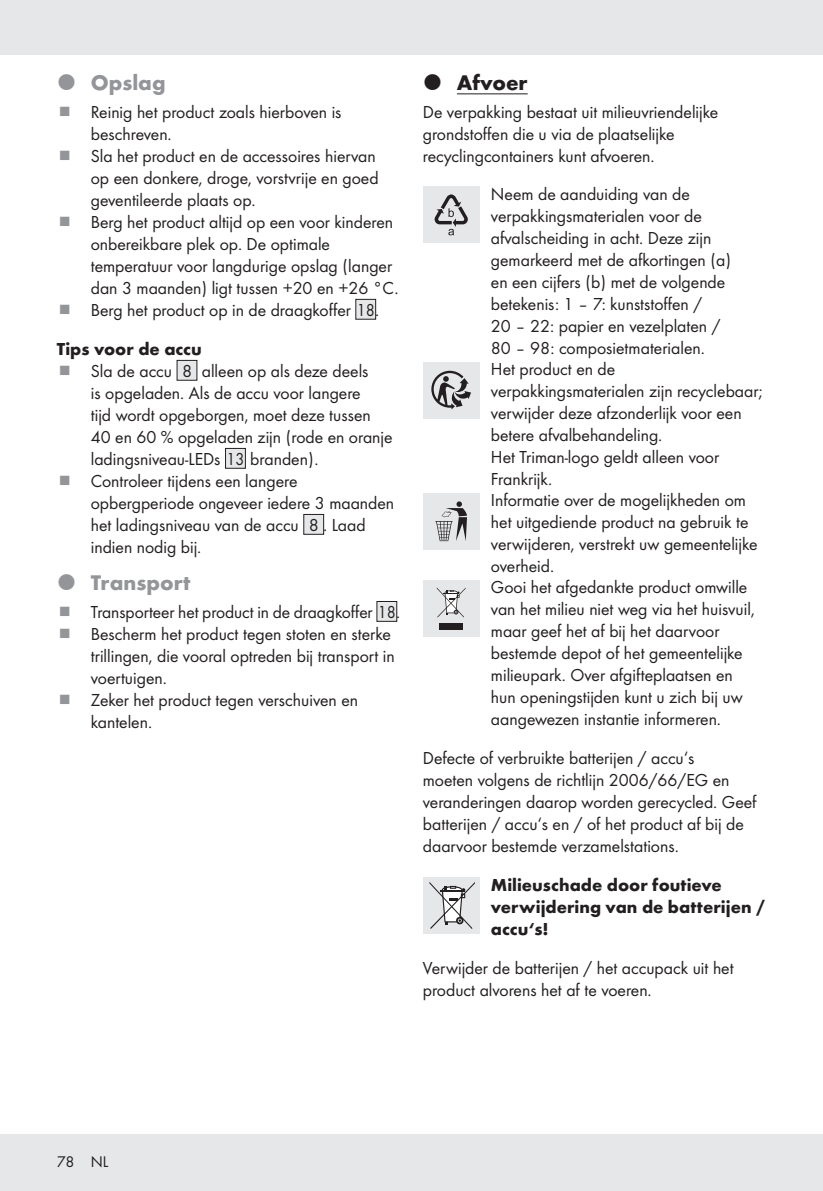
<style>
.page{position:relative;width:823px;height:1191px;background:#fff}
.page>*{position:absolute;margin:0;border:0;box-sizing:border-box;transform-origin:0 0}
.t1{font:700 22px "Futura";color:#939598}
.t2{font:700 22px "Futura";color:#231f20}
.Body{font:18px/22px "Futura Boo";color:#231f20}
.Body_SB{font:18px/22px "Futura Boo";color:#231f20}
.Body_SB-2{font:700 18px/22px "Futura";color:#231f20}
.Headline-03_SB{font:700 18px "Futura";color:#231f20}
.Boxed_Numbers__1_Dig{font:18px "Futura Boo";color:#231f20}
.t3{font:16px "Futura Boo";color:#231f20}
</style>
<div class="page">
<div style="left:0;top:1134px;width:822px;height:57px;background:#e6e7e9"></div>
<div style="left:0;top:0;width:822px;height:54px;background:#e6e7e9"></div>
<div style="left:355px;top:299px;width:20px;height:20px;background:#e6e7e9"></div>
<div style="left:355px;top:299px;width:21px;height:20px;border:1px solid #231f20"></div>
<div style="left:177px;top:360px;width:20px;height:20px;background:#e6e7e9"></div>
<div style="left:176px;top:360px;width:21px;height:21px;border:1px solid #231f20"></div>
<div style="left:225px;top:448px;width:20px;height:20px;background:#e6e7e9"></div>
<div style="left:225px;top:448px;width:21px;height:21px;border:1px solid #231f20"></div>
<div style="left:303px;top:514px;width:20px;height:20px;background:#e6e7e9"></div>
<div style="left:303px;top:514px;width:21px;height:21px;border:1px solid #231f20"></div>
<div style="left:376px;top:601px;width:20px;height:20px;background:#e6e7e9"></div>
<div style="left:376px;top:601px;width:21px;height:21px;border:1px solid #231f20"></div>
<hr style="left:456px;top:93px;width:71px;height:1px;background:#231f20">
<div style="left:422px;top:187px;width:57px;height:56px;background:#e6e7e9"></div>
<svg style="left:434px;top:194px;width:33px;height:41px"></svg>
<div style="left:422px;top:362px;width:57px;height:56px;background:#e6e7e9"></div>
<svg style="left:431px;top:371px;width:40px;height:38px"></svg>
<div style="left:422px;top:493px;width:57px;height:56px;background:#e6e7e9"></div>
<svg style="left:435px;top:501px;width:31px;height:40px"></svg>
<div style="left:422px;top:580px;width:57px;height:57px;background:#e6e7e9"></div>
<div style="left:439px;top:623px;width:24px;height:6px;background:#231f20"></div>
<svg style="left:436px;top:587px;width:29px;height:30px"></svg>
<div style="left:422px;top:877px;width:57px;height:57px;background:#e6e7e9"></div>
<svg style="left:429px;top:882px;width:45px;height:47px"></svg>
<p class="t1" style="left:91px;top:66px;width:76px">Opslag</p>
<p class="Body" style="left:91px;top:100px;width:252px">Reinig het product zoals hierboven is beschreven.</p>
<p class="Body" style="left:91px;top:144px;width:289px">Sla het product en de accessoires hiervan op een donkere, droge, vorstvrije en goed geventileerde plaats op.</p>
<p class="Body" style="left:91px;top:210px;width:306px">Berg het product altijd op een voor kinderen onbereikbare plek op. De optimale temperatuur voor langdurige opslag (langer dan 3 maanden) ligt tussen +20 en +26 °C.</p>
<p class="Body" style="left:91px;top:298px;width:287px">Berg het product op in de draagkoffer 18.</p>
<p class="Headline-03_SB" style="left:57px;top:335px;width:147px">Tips voor de accu</p>
<p class="Body" style="left:91px;top:359px;width:83px">Sla de accu</p>
<p class="Boxed_Numbers__1_Dig" style="left:182px;top:358px;width:11px">8</p>
<p class="Body" style="left:91px;top:359px;width:303px;text-indent:111px">alleen op als deze deels<br>is opgeladen. Als de accu voor langere<br>tijd wordt opgeborgen, moet deze tussen 40 en 60 % opgeladen zijn (rode en oranje ladingsniveau-LEDs 13 branden).</p>
<p class="Body" style="left:91px;top:469px;width:305px">Controleer tijdens een langere opbergperiode ongeveer iedere 3 maanden het ladingsniveau van de accu</p>
<p class="Boxed_Numbers__1_Dig" style="left:308px;top:512px;width:58px">8 . Laad</p>
<p class="Body" style="left:91px;top:535px;width:110px">indien nodig bij.</p>
<p class="t1" style="left:91px;top:566px;width:101px">Transport</p>
<p class="Body" style="left:91px;top:600px;width:308px">Transporteer het product in de draagkoffer 18.</p>
<p class="Body" style="left:91px;top:622px;width:305px">Bescherm het product tegen stoten en sterke trillingen, die vooral optreden bij transport in voertuigen.</p>
<p class="Body" style="left:91px;top:688px;width:269px">Zeker het product tegen verschuiven en kantelen.</p>
<p class="t2" style="left:456px;top:66px;width:72px">Afvoer</p>
<p class="Body" style="left:422px;top:100px;width:297px">De verpakking bestaat uit milieuvriendelijke grondstoffen die u via de plaatselijke recyclingcontainers kunt afvoeren.</p>
<p class="Body" style="left:490px;top:182px;width:242px">Neem de aanduiding van de verpakkingsmaterialen voor de afvalscheiding in acht. Deze zijn gemarkeerd met de afkortingen (a) en een cijfers (b) met de volgende betekenis: 1 – 7: kunststoffen /<br>20 – 22: papier en vezelplaten /<br>80 – 98: composietmaterialen.</p>
<p class="Body" style="left:490px;top:357px;width:273px">Het product en de verpakkingsmaterialen zijn recyclebaar; verwijder deze afzonderlijk voor een betere afvalbehandeling.</p>
<p class="Body" style="left:490px;top:445px;width:230px">Het Triman-logo geldt alleen voor<br>Frankrijk.</p>
<p class="Body" style="left:490px;top:488px;width:268px">Informatie over de mogelijkheden om het uitgediende product na gebruik te verwijderen, verstrekt uw gemeentelijke overheid.</p>
<p class="Body" style="left:490px;top:575px;width:265px">Gooi het afgedankte product omwille van het milieu niet weg via het huisvuil, maar geef het af bij het daarvoor bestemde depot of het gemeentelijke milieupark. Over afgifteplaatsen en hun openingstijden kunt u zich bij uw aangewezen instantie informeren.</p>
<p class="Body_SB" style="left:422px;top:746px;width:335px">Defecte of verbruikte batterijen / accu‘s<br>moeten volgens de richtlijn 2006/66/EG en veranderingen daarop worden gerecycled. Geef batterijen / accu‘s en / of het product af bij de daarvoor bestemde verzamelstations.</p>
<p class="Body_SB-2" style="left:490px;top:872px;width:275px">Milieuschade door foutieve verwijdering van de batterijen / accu‘s!</p>
<p class="Body_SB" style="left:422px;top:955px;width:312px">Verwijder de batterijen / het accupack uit het product alvorens het af te voeren.</p>
<p class="t3" style="left:57px;top:1150px;width:53px">78 NL</p>
</div>
